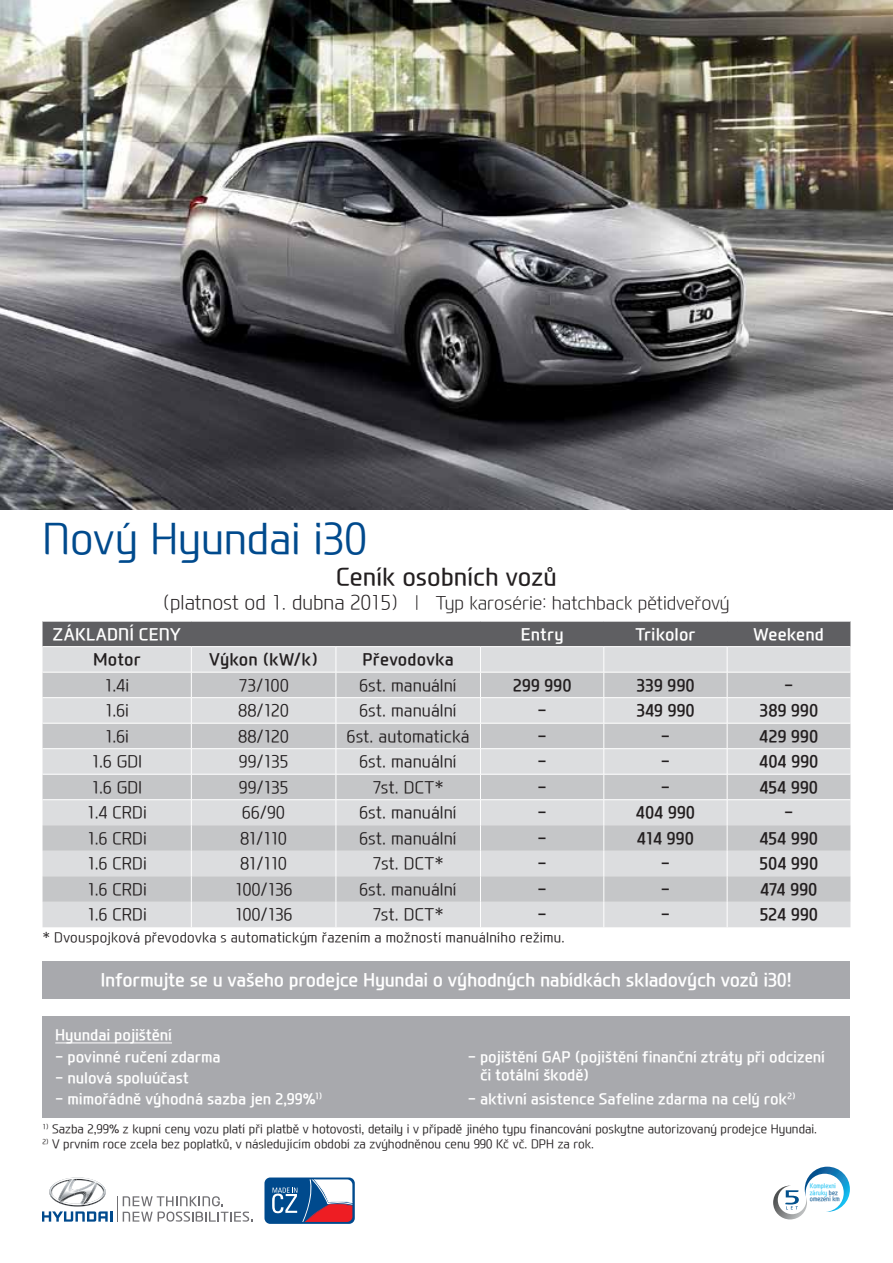
<style>
.page{position:relative;width:893px;height:1263px;background:#fff}
.page>*{position:absolute;margin:0;border:0;box-sizing:border-box;transform-origin:0 0}
.t1{font:300 42px "Modern H";letter-spacing:-.005em;color:#004a8d}
.t2{font:500 24px "Modern H";color:#231f20}
.t3{font:700 18px "Modern H";letter-spacing:-.02em;color:#fff}
.t4{font:300 18px "Modern H Eco";color:#231f20}
.t5{font:300 16.5px "Modern H";letter-spacing:.005em;color:#231f20}
.t6{font:700 16.5px "Modern H";letter-spacing:.025em;color:#231f20}
.t7{font:700 16.5px "Modern H";letter-spacing:.005em;color:#fff}
.t8{font:700 15px/18px "Modern H";letter-spacing:-.01em;color:#fff}
.t9{font:300 13.5px "Modern H";letter-spacing:.015em;color:#231f20}
.t10{font:300 12px "Modern H";color:#231f20}
.t11{font:6.45px/6.8px "Hyundai M Hinted";color:#18c0f2;scale:.87 1}
.s1{font-size:19.5px}
.s2{color:#02508c}
</style>
<div class="page">
<div style="left:43px;top:961px;width:807px;height:37px;background:#a8a9ad"></div>
<img style="left:0;top:0;width:893px;height:509px">
<div style="left:264px;top:1177px;width:91px;height:47px;background:#004a8d;border-radius:6px"></div>
<svg style="left:272px;top:1179px;width:80px;height:43px"></svg>
<div style="left:43px;top:1016px;width:807px;height:101px;background:#a8a9ad"></div>
<hr style="left:55px;top:1042px;width:117px;height:1px;background:#fff">
<svg style="left:43px;top:1177px;width:209px;height:45px"></svg>
<svg style="left:773px;top:1167px;width:77px;height:52px"></svg>
<svg style="left:43px;top:621px;width:807px;height:306px;background:#c9cacc"></svg>
<h1 class="t1" style="left:43px;top:510px;width:326px">Nový Hyundai i30</h1>
<h2 class="t2" style="left:336px;top:560px;width:222px">Ceník osobních vozů</h2>
<p class="t4" style="left:163px;top:591px;width:568px"><span class="s1">(platnost od 1. dubna 2015)</span> | Typ karosérie: hatchback pětidveřový</p>
<p class="t7" style="left:53px;top:623px;width:130px">ZÁKLADNÍ CENY</p>
<p class="t7" style="left:521px;top:623px;width:44px">Entry</p>
<p class="t7" style="left:635px;top:623px;width:62px">Trikolor</p>
<p class="t7" style="left:753px;top:623px;width:72px">Weekend</p>
<p class="t6" style="left:93px;top:648px;width:49px">Motor</p>
<p class="t6" style="left:209px;top:648px;width:110px">Výkon (kW/k)</p>
<p class="t6" style="left:363px;top:648px;width:93px">Převodovka</p>
<p class="t5" style="left:105px;top:674px;width:26px">1.4i</p>
<p class="t5" style="left:239px;top:674px;width:51px">73/100</p>
<p class="t5" style="left:359px;top:674px;width:99px">6st. manuální</p>
<p class="t6" style="left:513px;top:674px;width:60px">299 990</p>
<p class="t6" style="left:637px;top:674px;width:59px">339 990</p>
<p class="t6" style="left:784px;top:674px;width:11px">-</p>
<p class="t5" style="left:105px;top:699px;width:26px">1.6i</p>
<p class="t5" style="left:238px;top:699px;width:52px">88/120</p>
<p class="t5" style="left:359px;top:699px;width:99px">6st. manuální</p>
<p class="t6" style="left:537px;top:699px;width:11px">-</p>
<p class="t6" style="left:636px;top:699px;width:60px">349 990</p>
<p class="t6" style="left:760px;top:699px;width:60px">389 990</p>
<p class="t5" style="left:105px;top:725px;width:26px">1.6i</p>
<p class="t5" style="left:238px;top:725px;width:52px">88/120</p>
<p class="t5" style="left:347px;top:725px;width:124px">6st. automatická</p>
<p class="t6" style="left:538px;top:725px;width:11px">-</p>
<p class="t6" style="left:661px;top:725px;width:11px">-</p>
<p class="t6" style="left:760px;top:725px;width:60px">429 990</p>
<p class="t5" style="left:91px;top:750px;width:52px">1.6 GDI</p>
<p class="t5" style="left:239px;top:750px;width:51px">99/135</p>
<p class="t5" style="left:359px;top:750px;width:99px">6st. manuální</p>
<p class="t6" style="left:537px;top:750px;width:11px">-</p>
<p class="t6" style="left:661px;top:750px;width:11px">-</p>
<p class="t6" style="left:759px;top:750px;width:60px">404 990</p>
<p class="t5" style="left:91px;top:776px;width:52px">1.6 GDI</p>
<p class="t5" style="left:239px;top:776px;width:51px">99/135</p>
<p class="t5" style="left:373px;top:776px;width:72px">7st. DCT*</p>
<p class="t6" style="left:537px;top:776px;width:11px">-</p>
<p class="t6" style="left:661px;top:776px;width:11px">-</p>
<p class="t6" style="left:760px;top:776px;width:59px">454 990</p>
<p class="t5" style="left:87px;top:801px;width:61px">1.4 CRDi</p>
<p class="t5" style="left:242px;top:801px;width:44px">66/90</p>
<p class="t5" style="left:359px;top:801px;width:99px">6st. manuální</p>
<p class="t6" style="left:537px;top:801px;width:11px">-</p>
<p class="t6" style="left:636px;top:801px;width:60px">404 990</p>
<p class="t6" style="left:784px;top:801px;width:11px">-</p>
<p class="t5" style="left:87px;top:827px;width:61px">1.6 CRDi</p>
<p class="t5" style="left:240px;top:827px;width:48px">81/110</p>
<p class="t5" style="left:359px;top:827px;width:99px">6st. manuální</p>
<p class="t6" style="left:537px;top:827px;width:11px">-</p>
<p class="t6" style="left:637px;top:827px;width:58px">414 990</p>
<p class="t6" style="left:760px;top:827px;width:59px">454 990</p>
<p class="t5" style="left:87px;top:852px;width:61px">1.6 CRDi</p>
<p class="t5" style="left:240px;top:852px;width:48px">81/110</p>
<p class="t5" style="left:373px;top:852px;width:72px">7st. DCT*</p>
<p class="t6" style="left:538px;top:852px;width:11px">-</p>
<p class="t6" style="left:661px;top:852px;width:11px">-</p>
<p class="t6" style="left:760px;top:852px;width:60px">504 990</p>
<p class="t5" style="left:87px;top:878px;width:61px">1.6 CRDi</p>
<p class="t5" style="left:235px;top:878px;width:59px">100/136</p>
<p class="t5" style="left:359px;top:878px;width:99px">6st. manuální</p>
<p class="t6" style="left:537px;top:878px;width:11px">-</p>
<p class="t6" style="left:661px;top:878px;width:11px">-</p>
<p class="t6" style="left:760px;top:878px;width:58px">474 990</p>
<p class="t5" style="left:87px;top:903px;width:61px">1.6 CRDi</p>
<p class="t5" style="left:235px;top:903px;width:59px">100/136</p>
<p class="t5" style="left:373px;top:903px;width:72px">7st. DCT*</p>
<p class="t6" style="left:537px;top:903px;width:11px">-</p>
<p class="t6" style="left:661px;top:903px;width:11px">-</p>
<p class="t6" style="left:760px;top:903px;width:60px">524 990</p>
<p class="t9" style="left:43px;top:928px;width:524px">* Dvouspojková převodovka s automatickým řazením a možností manuálního režimu.</p>
<p class="t3" style="left:101px;top:967px;width:693px">Informujte se u vašeho prodejce Hyundai o výhodných nabídkách skladových vozů i30!</p>
<p class="t8" style="left:55px;top:1025px;width:118px">Hyundai pojištění</p>
<p class="t8" style="left:55px;top:1047px;width:167px">- povinné ručení zdarma</p>
<p class="t8" style="left:55px;top:1068px;width:135px">- nulová spoluúčast</p>
<p class="t8" style="left:55px;top:1089px;width:269px">- mimořádně výhodná sazba jen 2,99%<sup>1)</sup></p>
<p class="t8" style="left:480px;top:1047px;width:346px;text-indent:-12px">- pojištění GAP (pojištění finanční ztráty při odcizení či totální škodě)</p>
<p class="t8" style="left:468px;top:1089px;width:329px">- aktivní asistence Safeline zdarma na celý rok<sup>2)</sup></p>
<p class="t10" style="left:43px;top:1120px;width:776px"><sup>1)</sup> Sazba 2,99% z kupní ceny vozu platí při platbě v hotovosti, detaily i v případě jiného typu financování poskytne autorizovaný prodejce Hyundai.</p>
<p class="t10" style="left:43px;top:1135px;width:553px"><sup>2)</sup> V prvním roce zcela bez poplatků, v následujícím období za zvýhodněnou cenu 990 Kč vč. DPH za rok.</p>
<p class="t11" style="left:810px;top:1182px;width:36px">Komplexní záruky <span class="s2">bez omezení km</span></p>
</div>
